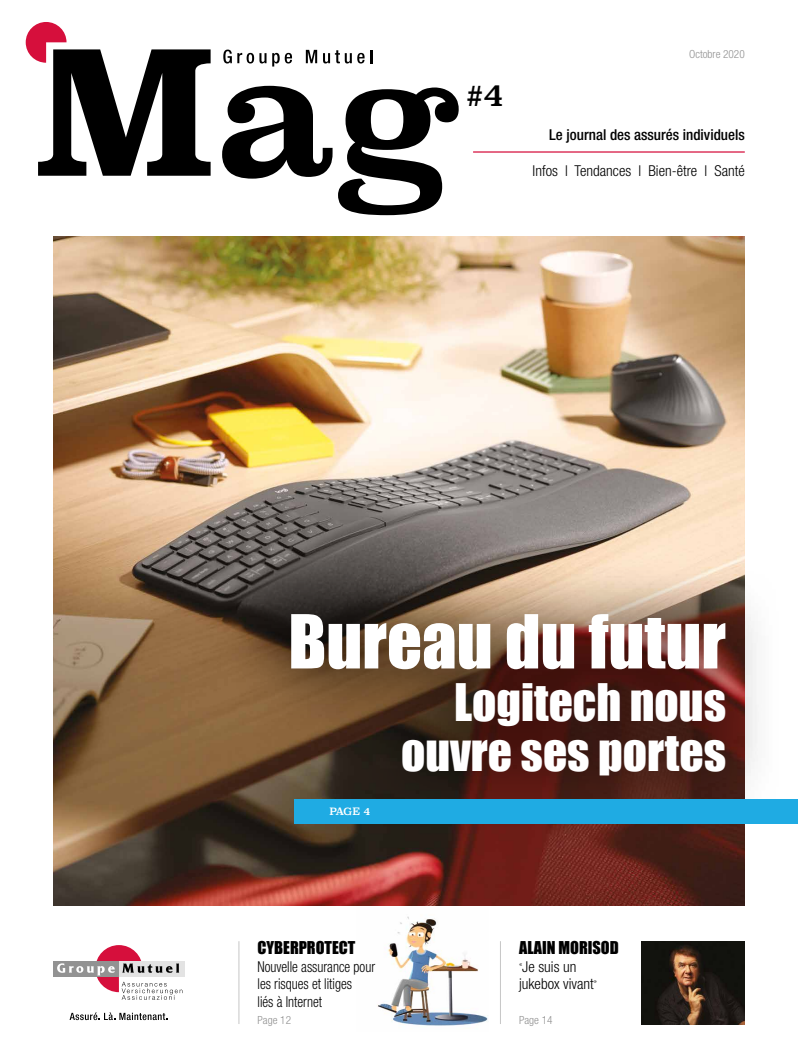
<style>
.page{position:relative;width:798px;height:1063px;background:#fff}
.page>*{position:absolute;margin:0;border:0;box-sizing:border-box;transform-origin:0 0}
.t1{font:68.75px "Impact";color:#fff}
.t2{font:47.5px/50px "Impact";color:#fff;text-align:right}
.t3{font:30px "Superclarendon";color:#000}
.t4{font:16.25px "Impact";color:#000}
.t5{font:300 condensed 15px/17.5px "Helvetica Neue LT";color:#000}
.t6{font:300 condensed 15px/17.5px "Helvetica Neue LT";color:#000;scale:.9 1}
.t7{font:500 condensed 15px "Helvetica Neue LT";color:#000}
.t8{font:300 condensed 11.25px "Helvetica Neue LT";color:#929292}
.t9{font:10px "Superclarendon";color:#fff}
</style>
<div class="page">
<hr style="left:473px;top:151px;width:271px;height:2px;background:#d60f3c">
<svg style="left:26px;top:22px;width:184px;height:154px"></svg>
<svg style="left:223px;top:50px;width:43px;height:13px"></svg>
<svg style="left:272px;top:53px;width:20px;height:14px"></svg>
<svg style="left:306px;top:50px;width:11px;height:13px"></svg>
<svg style="left:323px;top:50px;width:41px;height:13px"></svg>
<svg style="left:370px;top:50px;width:2px;height:13px"></svg>
<svg style="left:222px;top:86px;width:110px;height:93px"></svg>
<svg style="left:338px;top:88px;width:120px;height:127px"></svg>
<svg style="left:69px;top:1012px;width:98px;height:8px"></svg>
<div style="left:53px;top:961px;width:66px;height:16px;background:#929292"></div>
<div style="left:119px;top:961px;width:65px;height:16px;background:#e3e3e3"></div>
<svg style="left:57px;top:945px;width:125px;height:55px"></svg>
<hr style="left:500px;top:941px;width:1px;height:83px;background:#c6c6c6">
<hr style="left:238px;top:941px;width:1px;height:83px;background:#c6c6c6">
<img style="left:377px;top:916px;width:111px;height:110px">
<img style="left:53px;top:237px;width:691px;height:669px">
<img style="left:641px;top:941px;width:103px;height:83px">
<div style="left:232px;top:557px;width:549px;height:274px;background:#000;opacity:.8"></div>
<div style="left:294px;top:799px;width:503px;height:25px;background:#1fabe3"></div>
<h3 class="t3" style="left:466px;top:75px;width:39px">#4</h3>
<p class="t8" style="left:689px;top:48px;width:57px">Octobre 2020</p>
<p class="t7" style="left:549px;top:126px;width:197px">Le journal des assurés individuels</p>
<p class="t5" style="left:532px;top:162px;width:214px">Infos l Tendances l Bien-être l Santé</p>
<h1 class="t1" style="left:288px;top:588px;width:439px">Bureau du futur</h1>
<h2 class="t2" style="left:401px;top:676px;width:326px">Logitech nous ouvre ses portes</h2>
<p class="t9" style="left:329px;top:805px;width:42px">PAGE 4</p>
<p class="t4" style="left:257px;top:935px;width:99px">CYBERPROTECT</p>
<p class="t6" style="left:257px;top:957px;width:132px">Nouvelle assurance pour les risques et litiges<br>liés à Internet</p>
<p class="t8" style="left:257px;top:1014px;width:35px">Page 12</p>
<p class="t4" style="left:519px;top:935px;width:101px">ALAIN MORISOD</p>
<p class="t5" style="left:519px;top:957px;width:79px"><sup>«</sup>Je suis un jukebox vivant<sup>»</sup></p>
<p class="t8" style="left:519px;top:1014px;width:35px">Page 14</p>
</div>
